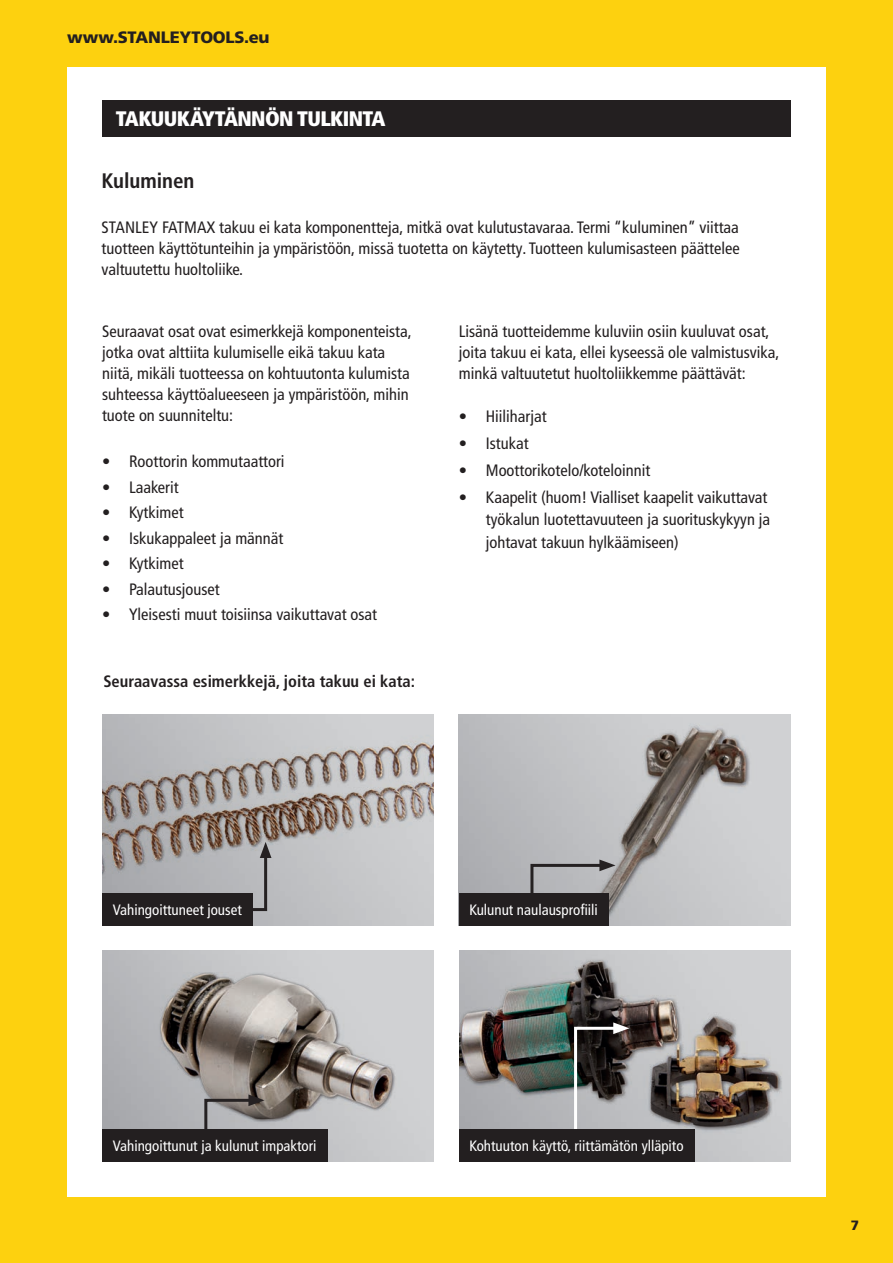
<style>
.page{position:relative;width:893px;height:1263px;background:#fdd10f}
.page>*{position:absolute;margin:0;border:0;box-sizing:border-box;transform-origin:0 0}
.Product_Desc_Header{font:900 condensed 21px "Frutiger LT Pro";letter-spacing:-.03em;color:#fff}
.t1{font:700 condensed 21px "Frutiger LT Pro";color:#231f20}
.Body_Copy{font:condensed 16.5px/21px "Frutiger LT Pro";color:#231f20}
.Body_Copy-2{font:700 condensed 16.5px "Frutiger LT Pro";color:#231f20}
.t2{font:900 16.5px "Frutiger LT Pro";letter-spacing:-.015em;color:#231f20}
.t3{font:condensed 15px "Frutiger LT Pro";color:#fff}
.t4{font:900 13.5px "Frutiger LT Pro";color:#231f20}
</style>
<div class="page">
<div style="left:67px;top:67px;width:758px;height:1129px;background:#fff"></div>
<div style="left:102px;top:100px;width:688px;height:36px;background:#231f20"></div>
<img style="left:102px;top:714px;width:332px;height:212px">
<img style="left:459px;top:951px;width:331px;height:211px">
<img style="left:102px;top:951px;width:332px;height:211px">
<img style="left:459px;top:714px;width:331px;height:212px">
<svg style="left:206px;top:842px;width:65px;height:70px;background:#a7a7a9"></svg>
<svg style="left:529px;top:859px;width:86px;height:65px;background:#a0a0a2"></svg>
<svg style="left:573px;top:1022px;width:56px;height:107px;background:#656363"></svg>
<div style="left:102px;top:893px;width:150px;height:33px;background:#231f20"></div>
<div style="left:459px;top:893px;width:149px;height:33px;background:#231f20"></div>
<svg style="left:203px;top:1094px;width:62px;height:35px;background:#8c8989"></svg>
<div style="left:102px;top:1129px;width:225px;height:33px;background:#231f20"></div>
<div style="left:459px;top:1129px;width:235px;height:33px;background:#231f20"></div>
<p class="t2" style="left:67px;top:27px;width:204px">www.STANLEYTOOLS.eu</p>
<p class="Product_Desc_Header" style="left:116px;top:105px;width:271px">TAKUUKÄYTÄNNÖN TULKINTA</p>
<p class="t1" style="left:102px;top:168px;width:94px">Kuluminen</p>
<p class="Body_Copy" style="left:102px;top:217px;width:640px;text-align:justify">STANLEY FATMAX takuu ei kata komponentteja, mitkä ovat kulutustavaraa. Termi “kuluminen” viittaa tuotteen käyttötunteihin ja ympäristöön, missä tuotetta on käytetty. Tuotteen kulumisasteen päättelee valtuutettu huoltoliike.</p>
<p class="Body_Copy" style="left:102px;top:321px;width:311px">Seuraavat osat ovat esimerkkejä komponenteista, jotka ovat alttiita kulumiselle eikä takuu kata niitä, mikäli tuotteessa on kohtuutonta kulumista suhteessa käyttöalueeseen ja ympäristöön, mihin tuote on suunniteltu:</p>
<p class="Body_Copy" style="left:102px;top:451px;width:184px">• Roottorin kommutaattori</p>
<p class="Body_Copy" style="left:102px;top:477px;width:78px">• Laakerit</p>
<p class="Body_Copy" style="left:102px;top:502px;width:83px">• Kytkimet</p>
<p class="Body_Copy" style="left:102px;top:528px;width:183px">• Iskukappaleet ja männät</p>
<p class="Body_Copy" style="left:102px;top:553px;width:83px">• Kytkimet</p>
<p class="Body_Copy" style="left:102px;top:579px;width:119px">• Palautusjouset</p>
<p class="Body_Copy" style="left:102px;top:604px;width:277px">• Yleisesti muut toisiinsa vaikuttavat osat</p>
<p class="Body_Copy-2" style="left:103px;top:672px;width:313px">Seuraavassa esimerkkejä, joita takuu ei kata:</p>
<p class="Body_Copy" style="left:459px;top:321px;width:322px">Lisänä tuotteidemme kuluviin osiin kuuluvat osat, joita takuu ei kata, ellei kyseessä ole valmistusvika, minkä valtuutetut huoltoliikkemme päättävät:</p>
<p class="Body_Copy" style="left:459px;top:406px;width:89px">• Hiiliharjat</p>
<p class="Body_Copy" style="left:459px;top:433px;width:71px">• Istukat</p>
<p class="Body_Copy" style="left:459px;top:460px;width:193px">• Moottorikotelo/koteloinnit</p>
<p class="Body_Copy" style="left:486px;top:486px;width:286px;line-height:22.5px;text-indent:-27px">• Kaapelit (huom! Vialliset kaapelit vaikuttavat työkalun luotettavuuteen ja suorituskykyyn ja johtavat takuun hylkäämiseen)</p>
<p class="t3" style="left:113px;top:901px;width:131px">Vahingoittuneet jouset</p>
<p class="t3" style="left:469px;top:901px;width:130px">Kulunut naulausprofiili</p>
<p class="t3" style="left:113px;top:1137px;width:205px">Vahingoittunut ja kulunut impaktori</p>
<p class="t3" style="left:469px;top:1137px;width:216px">Kohtuuton käyttö, riittämätön ylläpito</p>
<p class="t4" style="left:851px;top:1217px;width:10px">7</p>
</div>
